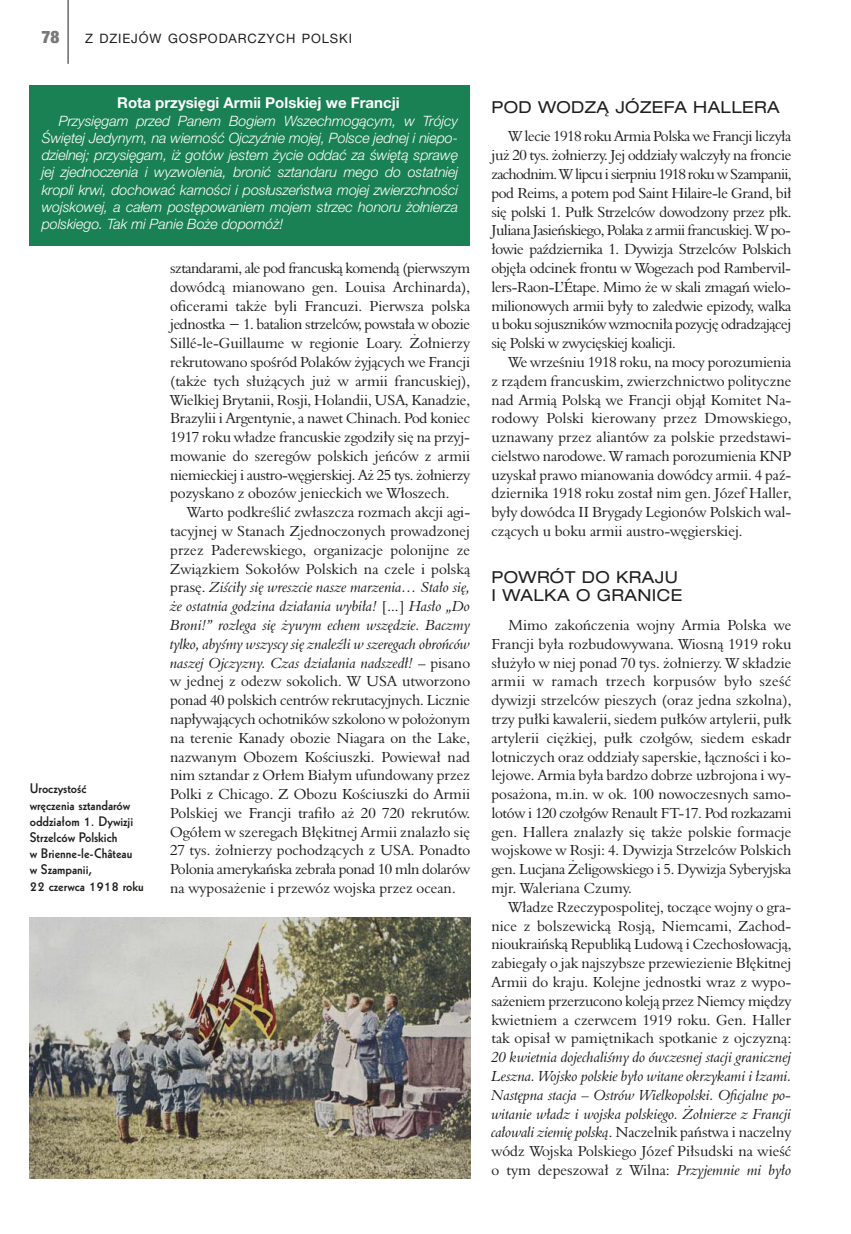
<style>
.page{position:relative;width:851px;height:1234px;background:#fff}
.page>*{position:absolute;margin:0;border:0;box-sizing:border-box;transform-origin:0 0}
.t1{font:900 condensed 17.25px "Helvetica Neue LT Com";color:#797978}
.t2{font:expanded 16.5px/18.8px "Helvetica Neue LT Com";letter-spacing:.025em;color:#1f1f1e}
.t3{font:15px/18.8px "Aldine 401 EU";letter-spacing:-.005em;color:#1f1f1e;text-align:justify}
.t4{font:italic 15px/18.8px "Aldine 401 EU";color:#1f1f1e;text-align:justify}
.t5{font:700 15px "Helvetica Neue LT Com";color:#fff}
.t6{font:italic 300 14.25px/17.2px "Helvetica Neue LT Com";letter-spacing:-.005em;color:#fff;text-align:justify}
.t7{font:700 13.5px/16.2px "Geometric 231 EU";color:#1f1f1e}
.t8{font:12.9px "Helvetica Neue LT Com";letter-spacing:.065em;color:#1f1f1e}
.s1{font-style:italic}
.s2{font-style:normal}
</style>
<div class="page">
<hr style="left:68px;top:0;width:1px;height:64px;background:#1f1f1e">
<div style="left:30px;top:85px;width:440px;height:160px;background:#198153"></div>
<img style="left:30px;top:917px;width:440px;height:261px">
<p class="t1" style="left:42px;top:27px;width:19px">78</p>
<p class="t8" style="left:85px;top:30px;width:268px">Z DZIEJÓW GOSPODARCZYCH POLSKI</p>
<p class="t5" style="left:117px;top:93px;width:284px">Rota przysięgi Armii Polskiej we Francji</p>
<p class="t6" style="left:42px;top:111px;width:418px;text-indent:17px">Przysięgam przed Panem Bogiem Wszechmogącym, w Trójcy Świętej Jedynym, na wierność Ojczyźnie mojej, Polsce jednej i niepo&shy;dzielnej; przysięgam, iż gotów jestem życie oddać za świętą sprawę jej zjednoczenia i wyzwolenia, bronić sztandaru mego do ostatniej kropli krwi, dochować karności i posłuszeństwa mojej zwierzchności wojskowej, a całem postępowaniem mojem strzec honoru żołnierza polskiego. Tak mi Panie Boże dopomóż!</p>
<p class="t7" style="left:30px;top:780px;width:115px">Uroczystość<br>wręczenia sztandarów oddziałom 1. Dywizji<br>Strzelców Polskich<br>w Brienne-le-Château<br>w Szampanii,<br>22 czerwca 1918 roku</p>
<p class="t3" style="left:170px;top:258px;width:301px">sztandarami, ale pod francuską komendą (pierwszym dowódcą mianowano gen. Louisa Archinarda), oficerami także byli Francuzi. Pierwsza polska jednostka − 1. batalion strzelców, powstała w obozie Sillé-le-Guillaume w regionie Loary. Żołnierzy rekrutowano spośród Polaków żyjących we Francji (także tych służących już w armii francuskiej), Wielkiej Brytanii, Rosji, Holandii, USA, Kanadzie, Brazylii i Argentynie, a nawet Chinach. Pod koniec 1917 roku władze francuskie zgodziły się na przyj&shy;mowanie do szeregów polskich jeńców z armii niemieckiej i austro-węgierskiej. Aż 25 tys. żołnierzy pozyskano z obozów jenieckich we Włoszech.</p>
<p class="t3" style="left:170px;top:503px;width:301px;text-indent:17px">Warto podkreślić zwłaszcza rozmach akcji agi&shy;tacyjnej w Stanach Zjednoczonych prowadzonej przez Paderewskiego, organizacje polonĳne ze Związkiem Sokołów Polskich na czele i polską prasę. <span class="s1">Ziściły się wreszcie nasze marzenia… Stało się, że ostatnia godzina działania wybiła!</span> [...] <span class="s1">Hasło „Do Broni!” rozlega się żywym echem wszędzie. Baczmy tylko, abyśmy wszyscy się znaleźli w szeregach obrońców naszej Ojczyzny. Czas działania nadszedł!</span> – pisano w jednej z odezw sokolich. W USA utworzono ponad 40 polskich centrów rekrutacyjnych. Licznie napływających ochotników szkolono w położonym na terenie Kanady obozie Niagara on the Lake, nazwanym Obozem Kościuszki. Powiewał nad nim sztandar z Orłem Białym ufundowany przez Polki z Chicago. Z Obozu Kościuszki do Armii Polskiej we Francji trafiło aż 20 720 rekrutów.<br>Ogółem w szeregach Błękitnej Armii znalazło się 27 tys. żołnierzy pochodzących z USA. Ponadto Polonia amerykańska zebrała ponad 10 mln dolarów na wyposażenie i przewóz wojska przez ocean.</p>
<p class="t2" style="left:491px;top:97px;width:290px">POD WODZĄ JÓZEFA HALLERA</p>
<p class="t3" style="left:491px;top:127px;width:301px;text-indent:17px">W lecie 1918 roku Armia Polska we Francji liczyła już 20 tys. żołnierzy. Jej oddziały walczyły na froncie zachodnim. W lipcu i sierpniu 1918 roku w Szampanii, pod Reims, a potem pod Saint Hilaire-le Grand, bił się polski 1. Pułk Strzelców dowodzony przez płk.<br>Juliana Jasieńskiego, Polaka z armii francuskiej. W po&shy;łowie października 1. Dywizja Strzelców Polskich objęła odcinek frontu w Wogezach pod Rambervil&shy;lers-Raon-L’Étape. Mimo że w skali zmagań wielo&shy;milionowych armii były to zaledwie epizody, walka u boku sojuszników wzmocniła pozycję odradzającej się Polski w zwycięskiej koalicji.</p>
<p class="t3" style="left:491px;top:352px;width:301px;text-indent:17px">We wrześniu 1918 roku, na mocy porozumienia z rządem francuskim, zwierzchnictwo polityczne nad Armią Polską we Francji objął Komitet Na&shy;rodowy Polski kierowany przez Dmowskiego, uznawany przez aliantów za polskie przedstawi&shy;cielstwo narodowe. W ramach porozumienia KNP uzyskał prawo mianowania dowódcy armii. 4 paź&shy;dziernika 1918 roku został nim gen. Józef Haller, były dowódca II Brygady Legionów Polskich wal&shy;czących u boku armii austro-węgierskiej.</p>
<p class="t2" style="left:491px;top:567px;width:192px">POWRÓT DO KRAJU<br>I WALKA O GRANICE</p>
<p class="t3" style="left:491px;top:615px;width:301px;text-indent:17px">Mimo zakończenia wojny Armia Polska we Francji była rozbudowywana. Wiosną 1919 roku służyło w niej ponad 70 tys. żołnierzy. W składzie armii w ramach trzech korpusów było sześć dywizji strzelców pieszych (oraz jedna szkolna), trzy pułki kawalerii, siedem pułków artylerii, pułk artylerii ciężkiej, pułk czołgów, siedem eskadr lotniczych oraz oddziały saperskie, łączności i ko&shy;lejowe. Armia była bardzo dobrze uzbrojona i wy&shy;posażona, m.in. w ok. 100 nowoczesnych samo&shy;lotów i 120 czołgów Renault FT-17. Pod rozkazami gen. Hallera znalazły się także polskie formacje wojskowe w Rosji: 4. Dywizja Strzelców Polskich gen. Lucjana Żeligowskiego i 5. Dywizja Syberyjska mjr. Waleriana Czumy.</p>
<p class="t3" style="left:491px;top:897px;width:301px;text-indent:17px">Władze Rzeczypospolitej, toczące wojny o gra&shy;nice z bolszewicką Rosją, Niemcami, Zachod&shy;nioukraińską Republiką Ludową i Czechosłowacją, zabiegały o jak najszybsze przewiezienie Błękitnej Armii do kraju. Kolejne jednostki wraz z wypo&shy;sażeniem przerzucono koleją przez Niemcy między kwietniem a czerwcem 1919 roku. Gen. Haller tak opisał w pamiętnikach spotkanie z ojczyzną:</p>
<p class="t4" style="left:491px;top:1047px;width:301px">20 kwietnia dojechaliśmy do ówczesnej stacji granicznej Leszna. Wojsko polskie było witane okrzykami i łzami.<br>Następna stacja – Ostrów Wielkopolski. Oficjalne po&shy;witanie władz i wojska polskiego. Żołnierze z Francji całowali ziemię polską<span class="s2">. Naczelnik państwa i naczelny wódz Wojska Polskiego Józef Piłsudski na wieść o tym depeszował z Wilna:</span> Przyjemnie mi było</p>
</div>
